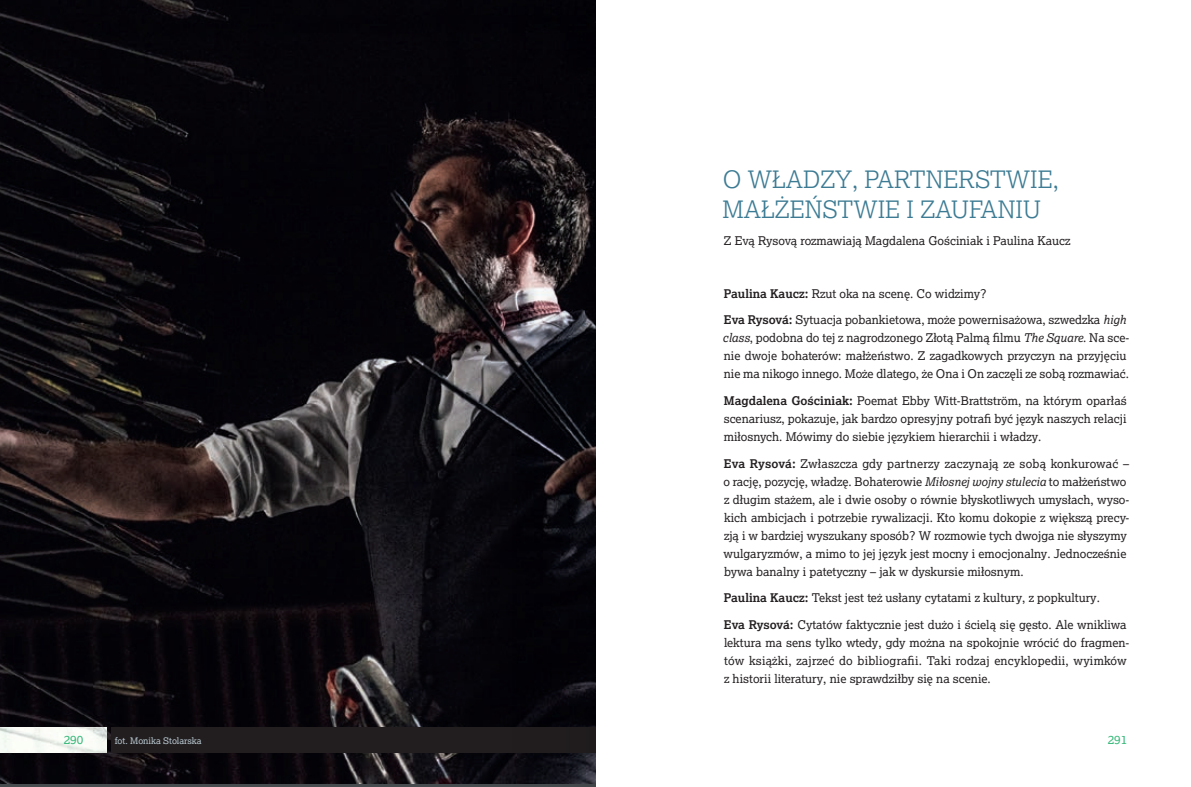
<style>
.page{position:relative;width:1191px;height:787px;background:#fff}
.page>*{position:absolute;margin:0;border:0;box-sizing:border-box;transform-origin:0 0}
.t1{font:300 24px/30px "Lexia";color:#3c7b93}
.t2{font:12px/18px "Lexia";color:#231f20}
.t3{font:12px "Lexia";color:#33b777}
.t4{font:9px "Lexia";color:#bacad2}
.s1{font-weight:700}
.s2{font-style:italic}
</style>
<div class="page">
<img style="left:0;top:0;width:493px;height:783px">
<div style="left:111px;top:727px;width:484px;height:26px;background:#221e20"></div>
<svg style="left:0;top:727px;width:106px;height:26px;fill:#f8fbf5"></svg>
<svg style="left:493px;top:0;width:102px;height:787px;background:#171418"></svg>
<h1 class="t1" style="left:722px;top:164px;width:338px">O WŁADZY, PARTNERSTWIE,<br>MAŁŻEŃSTWIE I ZAUFANIU</h1>
<p class="t2" style="left:724px;top:231px;width:348px">Z Evą Rysovą rozmawiają Magdalena Gościniak i Paulina Kaucz</p>
<p class="t2" style="left:724px;top:284px;width:264px"><span class="s1">Paulina Kaucz:</span> Rzut oka na scenę. Co widzimy?</p>
<p class="t2" style="left:722px;top:311px;width:408px"><span class="s1">Eva Rysová:</span> Sytuacja pobankietowa, może powernisażowa, szwedzka <span class="s2">high class</span>, podobna do tej z nagrodzonego Złotą Palmą filmu <span class="s2">The Square</span>. Na sce&shy;nie dwoje bohaterów: małżeństwo. Z zagadkowych przyczyn na przyjęciu nie ma nikogo innego. Może dlatego, że Ona i On zaczęli ze sobą rozmawiać.</p>
<p class="t2" style="left:723px;top:391px;width:404px;text-align:justify"><span class="s1">Magdalena Gościniak:</span> Poemat Ebby Witt-Brattström, na którym oparłaś scenariusz, pokazuje, jak bardzo opresyjny potrafi być język naszych relacji miłosnych. Mówimy do siebie językiem hierarchii i władzy.</p>
<p class="t2" style="left:723px;top:454px;width:407px"><span class="s1">Eva Rysová:</span> Zwłaszcza gdy partnerzy zaczynają ze sobą konkurować – o rację, pozycję, władzę. Bohaterowie <span class="s2">Miłosnej wojny stulecia</span> to małżeństwo z długim stażem, ale i dwie osoby o równie błyskotliwych umysłach, wyso&shy;kich ambicjach i potrzebie rywalizacji. Kto komu dokopie z większą precy&shy;zją i w bardziej wyszukany sposób? W rozmowie tych dwojga nie słyszymy wulgaryzmów, a mimo to jej język jest mocny i emocjonalny. Jednocześnie bywa banalny i patetyczny – jak w dyskursie miłosnym.</p>
<p class="t2" style="left:724px;top:588px;width:377px"><span class="s1">Paulina Kaucz:</span> Tekst jest też usłany cytatami z kultury, z popkultury.</p>
<p class="t2" style="left:724px;top:615px;width:407px"><span class="s1">Eva Rysová:</span> Cytatów faktycznie jest dużo i ścielą się gęsto. Ale wnikliwa lektura ma sens tylko wtedy, gdy można na spokojnie wrócić do fragmen&shy;tów książki, zajrzeć do bibliografii. Taki rodzaj encyklopedii, wyimków z historii literatury, nie sprawdziłby się na scenie.</p>
<p class="t3" style="left:64px;top:732px;width:21px">290</p>
<p class="t4" style="left:115px;top:734px;width:88px">fot. Monika Stolarska</p>
<p class="t3" style="left:1107px;top:732px;width:21px">291</p>
</div>
